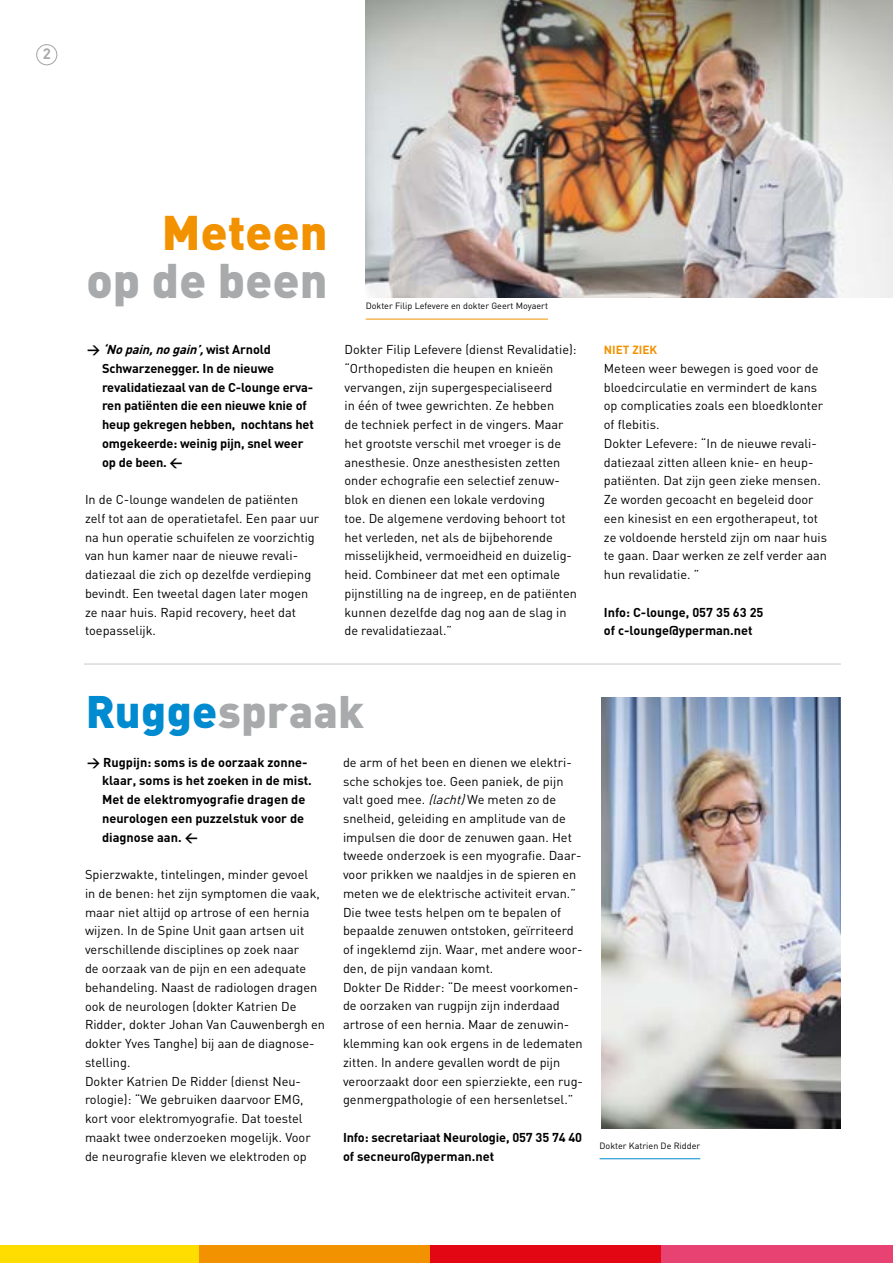
<style>
.page{position:relative;width:893px;height:1263px;background:#fff}
.page>*{position:absolute;margin:0;border:0;box-sizing:border-box;transform-origin:0 0}
.t1{font:900 48px "DIN";letter-spacing:.005em;color:#a8aaab}
.t2{font:900 48px "DIN";letter-spacing:.005em;color:#f29200}
.t3{font:900 45px "DIN";letter-spacing:.005em;color:#a8aaab}
.t4{font:700 15px "DIN";color:#a8aaab}
.t5{font:12.75px/18.8px "DIN";color:#000}
.t6{font:700 12.75px/18.8px "DIN";letter-spacing:-.01em;color:#000}
.t7{font:700 11.7px "DIN";color:#f29200}
.t8{font:9px "DIN";color:#000}
.s1{font-style:italic}
.s2{color:#008ad0}
</style>
<div class="page">
<div style="left:36px;top:44px;width:21px;height:21px;border:1px solid #a8aaab;border-radius:50%"></div>
<div style="left:0;top:1246px;width:200px;height:17px;background:#fd0"></div>
<div style="left:200px;top:1246px;width:231px;height:17px;background:#f29200"></div>
<div style="left:431px;top:1246px;width:231px;height:17px;background:#e30613"></div>
<div style="left:662px;top:1246px;width:231px;height:17px;background:#e84273"></div>
<hr style="left:84px;top:663px;width:757px;height:2px;background:#dcdbdc">
<img style="left:366px;top:0;width:527px;height:297px">
<hr style="left:366px;top:319px;width:182px;height:1px;background:#f29200">
<img style="left:601px;top:697px;width:240px;height:431px">
<hr style="left:600px;top:1158px;width:100px;height:1px;background:#008ad0">
<p class="t4" style="left:43px;top:44px;width:10px">2</p>
<h1 class="t2" style="left:162px;top:201px;width:167px">Meteen</h1>
<h1 class="t1" style="left:86px;top:249px;width:243px">op de been</h1>
<p class="t6" style="left:102px;top:339px;width:213px;text-indent:-15px">&gt; <span class="s1">‘Nopain,nogain’,</span>w i s t A r n o l d<br>Schwarzenegger. In de nieuwe revalidatiezaal van de C-lounge erva&shy;ren patiënten die een nieuwe knie of heup gekregen hebben, nochtans het omgekeerde: weinig pijn, snel weer op de been. &lt;</p>
<p class="t5" style="left:85px;top:490px;width:236px">In de C-lounge wandelen de patiënten zelf tot aan de operatietafel. Een paar uur na hun operatie schuifelen ze voorzichtig van hun kamer naar de nieuwe revali&shy;datiezaal die zich op dezelfde verdieping bevindt. Een tweetal dagen later mogen ze naar huis. Rapid recovery, heet dat toepasselijk.</p>
<p class="t8" style="left:366px;top:300px;width:184px">Dokter Filip Lefevere en dokter Geert Moyaert</p>
<p class="t5" style="left:344px;top:340px;width:234px">Dokter Filip Lefevere (dienst Revalidatie): “Orthopedisten die heupen en knieën vervangen, zijn supergespecialiseerd<br>in één of twee gewrichten. Ze hebben<br>de techniek perfect in de vingers. Maar het grootste verschil met vroeger is de anesthesie. Onze anesthesisten zetten onder echografie een selectief zenuw&shy;blok en dienen een lokale verdoving<br>toe. De algemene verdoving behoort tot het verleden, net als de bijbehorende misselijkheid, vermoeidheid en duizelig&shy;heid. Combineer dat met een optimale pijnstilling na de ingreep, en de patiënten kunnen dezelfde dag nog aan de slag in de revalidatiezaal.”</p>
<p class="t7" style="left:604px;top:342px;width:55px">NIET ZIEK</p>
<p class="t5" style="left:604px;top:359px;width:225px">Meteen weer bewegen is goed voor de bloedcirculatie en vermindert de kans op complicaties zoals een bloedklonter of flebitis.<br>Dokter Lefevere: “In de nieuwe revali&shy;datiezaal zitten alleen knie- en heup&shy;patiënten. Dat zijn geen zieke mensen.<br>Ze worden gecoacht en begeleid door een kinesist en een ergotherapeut, tot ze voldoende hersteld zijn om naar huis te gaan. Daar werken ze zelf verder aan hun revalidatie. ”</p>
<p class="t6" style="left:604px;top:602px;width:161px">Info: C-lounge, 057 35 63 25 of c-lounge@yperman.net</p>
<h2 class="t3" style="left:86px;top:682px;width:280px"><span class="s2">Rugge</span>spraak</h2>
<p class="t6" style="left:102px;top:752px;width:211px;text-indent:-15px">&gt; Rugpijn: soms is de oorzaak zonne&shy;klaar, soms is het zoeken in de mist.<br>Met de elektromyografie dragen de neurologen een puzzelstuk voor de diagnose aan. &lt;</p>
<p class="t5" style="left:85px;top:865px;width:241px">Spierzwakte, tintelingen, minder gevoel<br>in de benen: het zijn symptomen die vaak, maar niet altijd op artrose of een hernia wijzen. In de Spine Unit gaan artsen uit verschillende disciplines op zoek naar<br>de oorzaak van de pijn en een adequate behandeling. Naast de radiologen dragen ook de neurologen (dokter Katrien De Ridder, dokter Johan Van Cauwenbergh en dokter Yves Tanghe) bij aan de diagnose&shy;stelling.<br>Dokter Katrien De Ridder (dienst Neu&shy;rologie): “We gebruiken daarvoor EMG, kort voor elektromyografie. Dat toestel maakt twee onderzoeken mogelijk. Voor de neurografie kleven we elektroden op</p>
<p class="t5" style="left:343px;top:752px;width:241px">de arm of het been en dienen we elektri&shy;sche schokjes toe. Geen paniek, de pijn valt goed mee. <span class="s1">(lacht)</span>We meten zo de snelheid, geleiding en amplitude van de impulsen die door de zenuwen gaan. Het tweede onderzoek is een myografie. Daar&shy;voor prikken we naaldjes in de spieren en meten we de elektrische activiteit ervan.” Die twee tests helpen om te bepalen of bepaalde zenuwen ontstoken, geïrriteerd of ingeklemd zijn. Waar, met andere woor&shy;den, de pijn vandaan komt.<br>Dokter De Ridder: “De meest voorkomen&shy;de oorzaken van rugpijn zijn inderdaad artrose of een hernia. Maar de zenuwin&shy;klemming kan ook ergens in de ledematen zitten. In andere gevallen wordt de pijn veroorzaakt door een spierziekte, een rug&shy;genmergpathologie of een hersenletsel.”</p>
<p class="t6" style="left:343px;top:1127px;width:241px">Info: secretariaat Neurologie, 057 35 74 40 of secneuro@yperman.net</p>
<p class="t8" style="left:600px;top:1140px;width:102px">Dokter Katrien De Ridder</p>
</div>
